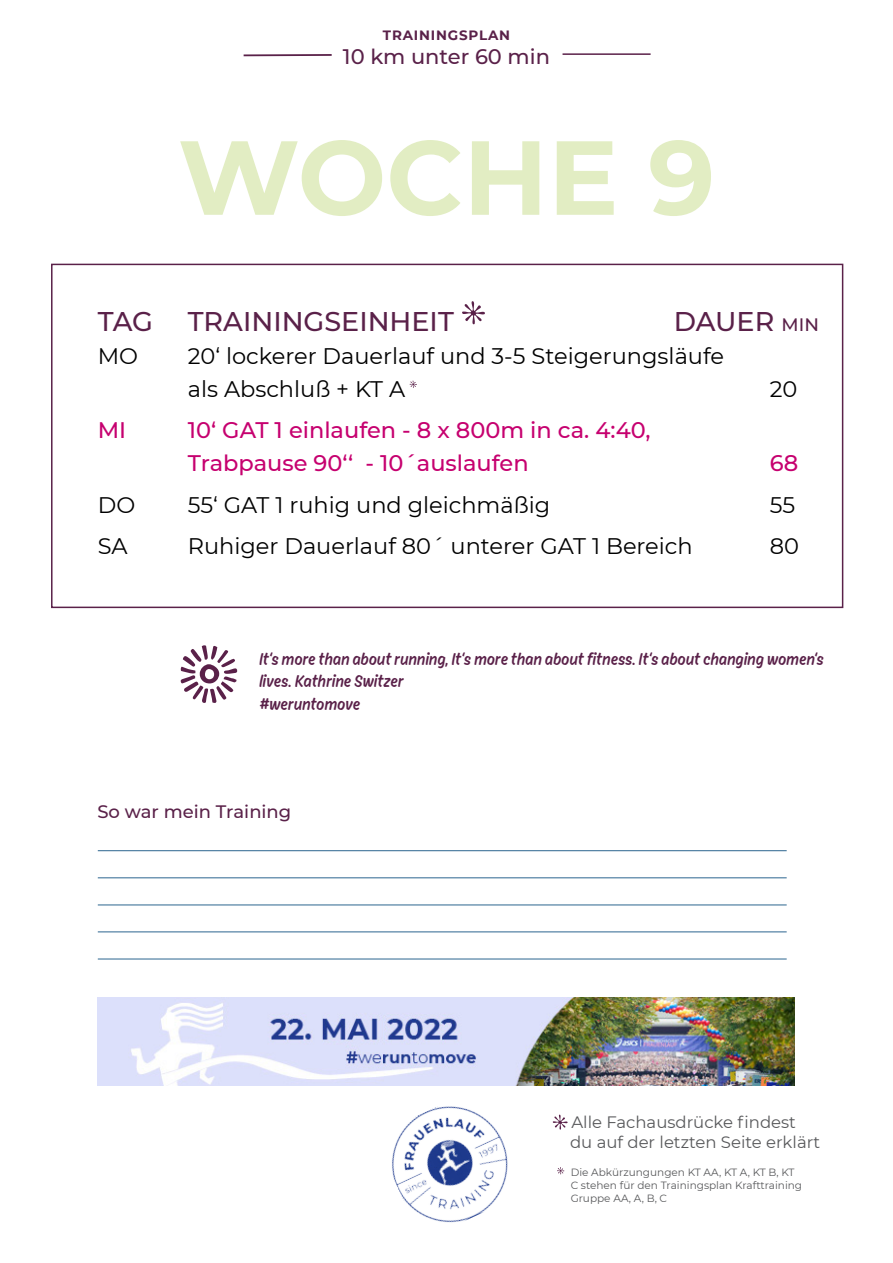
<style>
.page{position:relative;width:893px;height:1263px;background:#fff}
.page>*{position:absolute;margin:0;border:0;box-sizing:border-box;transform-origin:0 0}
.t1{font:700 105px "Montserrat";color:#e2edc3}
.t2{font:500 27px "Montserrat";color:#5a2149}
.t3{font:22.5px/33px "Montserrat";color:#000}
.t4{font:500 22.5px/33px "Montserrat";color:#c6006f}
.t5{font:500 21px "Montserrat";color:#5a2149}
.t6{font:100 18px/22.5px "Ahkio";letter-spacing:.01em;color:#5a2149}
.t7{font:500 18px "Montserrat";color:#5a2149}
.t8{font:16.5px/19.8px "Montserrat";color:#58595b}
.t9{font:700 13.5px "Montserrat";letter-spacing:.06em;color:#5a2149}
.t10{font:10.5px/12.6px "Montserrat";color:#58595b}
</style>
<div class="page">
<svg style="left:557px;top:1167px;width:7px;height:7px"></svg>
<hr style="left:244px;top:54px;width:88px;height:2px;background:#5a2149">
<hr style="left:562px;top:53px;width:89px;height:2px;background:#5a2149">
<img style="left:392px;top:1106px;width:116px;height:117px">
<svg style="left:553px;top:1115px;width:15px;height:14px"></svg>
<img style="left:98px;top:998px;width:697px;height:87px">
<hr style="left:98px;top:932px;width:689px;height:1px;background:#2c658f">
<hr style="left:98px;top:959px;width:689px;height:1px;background:#2c658f">
<hr style="left:98px;top:850px;width:689px;height:1px;background:#2c658f">
<hr style="left:98px;top:877px;width:689px;height:1px;background:#2c658f">
<hr style="left:98px;top:905px;width:689px;height:1px;background:#2c658f">
<div style="left:51px;top:264px;width:792px;height:344px;border:2px solid #5a2149"></div>
<svg style="left:462px;top:301px;width:23px;height:23px"></svg>
<svg style="left:181px;top:645px;width:56px;height:58px"></svg>
<svg style="left:410px;top:381px;width:7px;height:7px"></svg>
<p class="t9" style="left:383px;top:25px;width:129px">TRAININGSPLAN</p>
<p class="t5" style="left:343px;top:42px;width:208px">10 km unter 60 min</p>
<h1 class="t1" style="left:178px;top:102px;width:539px">WOCHE 9</h1>
<p class="t2" style="left:98px;top:302px;width:57px">Tag</p>
<p class="t2" style="left:188px;top:302px;width:260px">Train ingsein heit</p>
<p class="t2" style="left:674px;top:302px;width:61px">Dauer</p>
<p class="t7" style="left:782px;top:312px;width:35px">min</p>
<p class="t3" style="left:98px;top:338px;width:42px">MO</p>
<p class="t3" style="left:188px;top:338px;width:538px">20‘ lockerer Dauerlauf und 3-5 Steigerungsläufe als Abschluß + KT A</p>
<p class="t3" style="left:770px;top:371px;width:29px">20</p>
<p class="t4" style="left:98px;top:413px;width:25px">MI</p>
<p class="t4" style="left:188px;top:413px;width:464px">10‘ GAT 1 einlaufen - 8 x 800m in ca. 4:40,<br>Trabpause 90‘‘ - 10´auslaufen</p>
<p class="t4" style="left:770px;top:446px;width:30px">68</p>
<p class="t3" style="left:98px;top:487px;width:39px">DO</p>
<p class="t3" style="left:188px;top:487px;width:364px">55‘ GAT 1 ruhig und gleichmäßig</p>
<p class="t3" style="left:770px;top:487px;width:27px">55</p>
<p class="t3" style="left:98px;top:529px;width:31px">SA</p>
<p class="t3" style="left:188px;top:529px;width:506px">Ruhiger Dauerlauf 80´ unterer GAT 1 Bereich</p>
<p class="t3" style="left:770px;top:529px;width:31px">80</p>
<p class="t6" style="left:259px;top:647px;width:566px">It‘s more than about running, It‘s more than about fitness. It‘s about changing women‘s lives. Kathrine Switzer<br>#weruntomove</p>
<p class="t7" style="left:97px;top:799px;width:195px">So war mein Training</p>
<p class="t8" style="left:570px;top:1112px;width:252px">Alle Fachausdrücke findest du auf der letzten Seite erklärt</p>
<p class="t10" style="left:571px;top:1166px;width:233px">Die Abkürzungungen KT AA, KT A, KT B, KT<br>C stehen für den Trainingsplan Krafttraining<br>Gruppe AA, A, B, C</p>
</div>
